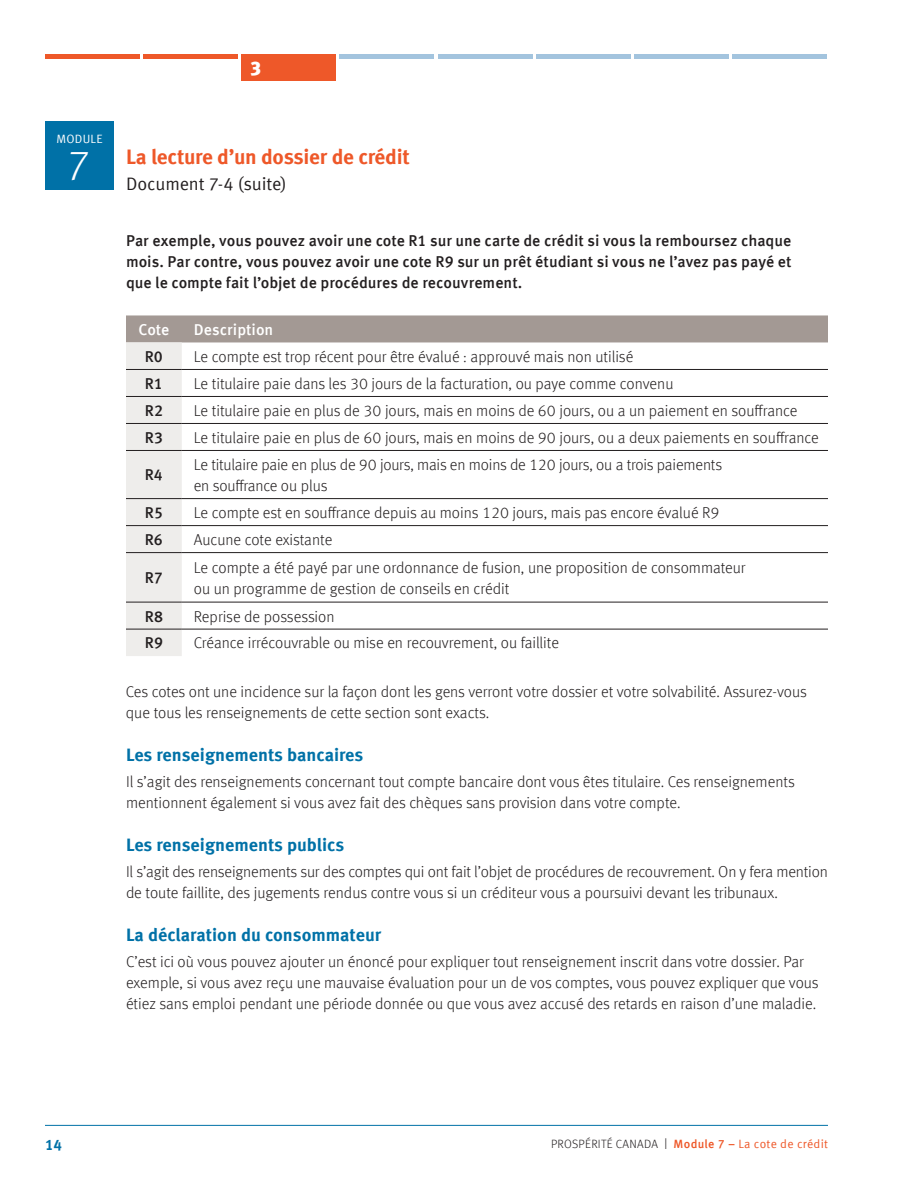
<style>
.page{position:relative;width:918px;height:1188px;background:#fff}
.page>*{position:absolute;margin:0;border:0;box-sizing:border-box;transform-origin:0 0}
.t1{font:300 42px "Meta Offc";color:#fff}
.t2{font:700 21px "Meta Offc";letter-spacing:-.01em;color:#ee5829}
.t3{font:900 19.5px "Meta Offc";color:#fff}
.t4{font:700 18px "Meta Offc";color:#0071a7}
.t5{font:18px "Meta Offc Norm";letter-spacing:-.01em;color:#231f20}
.t6{font:300 15.75px/21px "Meta Offc";letter-spacing:-.005em;color:#231f20}
.t7{font:500 15.75px/21px "Meta Offc";color:#231f20;text-align:justify}
.t8{font:500 15.75px "Meta Offc";color:#fff}
.t9{font:700 15px "Meta Offc";color:#0071a7}
.t10{font:300 12px "Meta Offc";letter-spacing:.025em;color:#231f20}
.t11{font:12px "Meta Offc Norm";letter-spacing:.025em;color:#fff}
.s1{font-size:15.6px}
.s2{font-weight:500;color:#ee5829}
.s3{font-family:"Meta Offc Norm";font-weight:400;color:#ee5829}
</style>
<div class="page">
<hr style="left:45px;top:1125px;width:783px;height:1px;background:#0071a7">
<svg style="left:126px;top:315px;width:702px;height:341px"></svg>
<hr style="left:126px;top:396px;width:56px;height:1px;background:#231f20">
<hr style="left:182px;top:396px;width:646px;height:1px;background:#231f20">
<hr style="left:126px;top:450px;width:56px;height:1px;background:#231f20">
<hr style="left:182px;top:450px;width:646px;height:1px;background:#231f20">
<hr style="left:126px;top:525px;width:56px;height:1px;background:#231f20">
<hr style="left:182px;top:525px;width:646px;height:1px;background:#231f20">
<hr style="left:126px;top:602px;width:56px;height:1px;background:#231f20">
<hr style="left:182px;top:602px;width:646px;height:1px;background:#231f20">
<hr style="left:126px;top:369px;width:56px;height:1px;background:#231f20">
<hr style="left:182px;top:369px;width:646px;height:1px;background:#231f20">
<hr style="left:126px;top:423px;width:56px;height:1px;background:#231f20">
<hr style="left:182px;top:423px;width:646px;height:1px;background:#231f20">
<hr style="left:126px;top:498px;width:56px;height:1px;background:#231f20">
<hr style="left:182px;top:498px;width:646px;height:1px;background:#231f20">
<hr style="left:126px;top:552px;width:56px;height:1px;background:#231f20">
<hr style="left:182px;top:552px;width:646px;height:1px;background:#231f20">
<hr style="left:126px;top:629px;width:56px;height:1px;background:#231f20">
<hr style="left:182px;top:629px;width:646px;height:1px;background:#231f20">
<hr style="left:45px;top:54px;width:95px;height:4px;background:#ee5829">
<hr style="left:143px;top:54px;width:95px;height:4px;background:#ee5829">
<div style="left:242px;top:54px;width:94px;height:27px;background:#ee5829"></div>
<hr style="left:340px;top:54px;width:94px;height:4px;background:#a3c4de">
<hr style="left:438px;top:54px;width:94px;height:4px;background:#a3c4de">
<hr style="left:536px;top:54px;width:95px;height:4px;background:#a3c4de">
<hr style="left:634px;top:54px;width:95px;height:4px;background:#a3c4de">
<hr style="left:733px;top:54px;width:94px;height:4px;background:#a3c4de">
<div style="left:45px;top:122px;width:69px;height:68px;background:#0071a7"></div>
<p class="t11" style="left:56px;top:131px;width:48px">MODULE</p>
<h1 class="t1" style="left:68px;top:140px;width:25px">7</h1>
<p class="t3" style="left:250px;top:56px;width:13px">3</p>
<h2 class="t2" style="left:126px;top:145px;width:285px">La lecture d’un dossier de crédit</h2>
<p class="t5" style="left:126px;top:173px;width:162px">Document 7-4 (suite)</p>
<p class="t7" style="left:126px;top:230px;width:667px">Par exemple, vous pouvez avoir une cote R1 sur une carte de crédit si vous la remboursez chaque mois. Par contre, vous pouvez avoir une cote R9 sur un prêt étudiant si vous ne l’avez pas payé et que le compte fait l’objet de procédures de recouvrement.</p>
<p class="t8" style="left:138px;top:320px;width:33px">Cote</p>
<p class="t8" style="left:194px;top:320px;width:81px">Description</p>
<p class="t7" style="left:145px;top:346px;width:20px">R0</p>
<p class="t6" style="left:194px;top:346px;width:441px">Le compte est trop récent pour être évalué : approuvé mais non utilisé</p>
<p class="t7" style="left:145px;top:373px;width:20px">R1</p>
<p class="t6" style="left:194px;top:373px;width:481px">Le titulaire paie dans les 30 jours de la facturation, ou paye comme convenu</p>
<p class="t7" style="left:145px;top:400px;width:20px">R2</p>
<p class="t6" style="left:194px;top:400px;width:605px">Le titulaire paie en plus de 30 jours, mais en moins de 60 jours, ou a un paiement en souffrance</p>
<p class="t7" style="left:145px;top:427px;width:20px">R3</p>
<p class="t6" style="left:194px;top:427px;width:627px">Le titulaire paie en plus de 60 jours, mais en moins de 90 jours, ou a deux paiements en souffrance</p>
<p class="t7" style="left:145px;top:465px;width:20px">R4</p>
<p class="t6" style="left:194px;top:454px;width:530px">Le titulaire paie en plus de 90 jours, mais en moins de 120 jours, ou a trois paiements en souffrance ou plus</p>
<p class="t7" style="left:145px;top:503px;width:20px">R5</p>
<p class="t6" style="left:194px;top:502px;width:527px">Le compte est en souffrance depuis au moins 120 jours, mais pas encore évalué R9</p>
<p class="t7" style="left:145px;top:530px;width:19px">R6</p>
<p class="t6" style="left:194px;top:529px;width:140px">Aucune cote existante</p>
<p class="t7" style="left:145px;top:568px;width:19px">R7</p>
<p class="t6" style="left:194px;top:557px;width:553px">Le compte a été payé par une ordonnance de fusion, une proposition de consommateur ou un programme de gestion de conseils en crédit</p>
<p class="t7" style="left:145px;top:606px;width:20px">R8</p>
<p class="t6" style="left:194px;top:606px;width:142px">Reprise de possession</p>
<p class="t7" style="left:145px;top:633px;width:20px">R9</p>
<p class="t6" style="left:194px;top:633px;width:367px">Créance irrécouvrable ou mise en recouvrement, ou faillite</p>
<p class="t6" style="left:126px;top:681px;width:682px">Ces cotes ont une incidence sur la façon dont les gens verront votre dossier et votre solvabilité. Assurez-vous que tous les renseignements de cette section sont exacts.</p>
<p class="t4" style="left:126px;top:744px;width:239px">Les renseignements bancaires</p>
<p class="t6" style="left:126px;top:771px;width:670px">Il s’agit des renseignements concernant tout compte bancaire dont vous êtes titulaire. Ces renseignements mentionnent également si vous avez fait des chèques sans provision dans votre compte.</p>
<p class="t4" style="left:126px;top:834px;width:220px">Les renseignements publics</p>
<p class="t6" style="left:126px;top:861px;width:703px">Il s’agit des renseignements sur des comptes qui ont fait l’objet de procédures de recouvrement. On y fera mention de toute faillite, des jugements rendus contre vous si un créditeur vous a poursuivi devant les tribunaux.</p>
<p class="t4" style="left:126px;top:924px;width:257px">La déclaration du consommateur</p>
<p class="t6" style="left:126px;top:951px;width:694px">C’est ici où vous pouvez ajouter un énoncé pour expliquer tout renseignement inscrit dans votre dossier. Par exemple, si vous avez reçu une mauvaise évaluation pour un de vos comptes, vous pouvez expliquer que vous étiez sans emploi pendant une période donnée ou que vous avez accusé des retards en raison d’une maladie.</p>
<p class="t9" style="left:45px;top:1136px;width:19px">14</p>
<p class="t10" style="left:551px;top:1137px;width:279px">PROSPÉRITÉ CANADA <span class="s1">I</span> <span class="s2">Module 7 –</span> <span class="s3">La cote de crédit</span></p>
</div>
